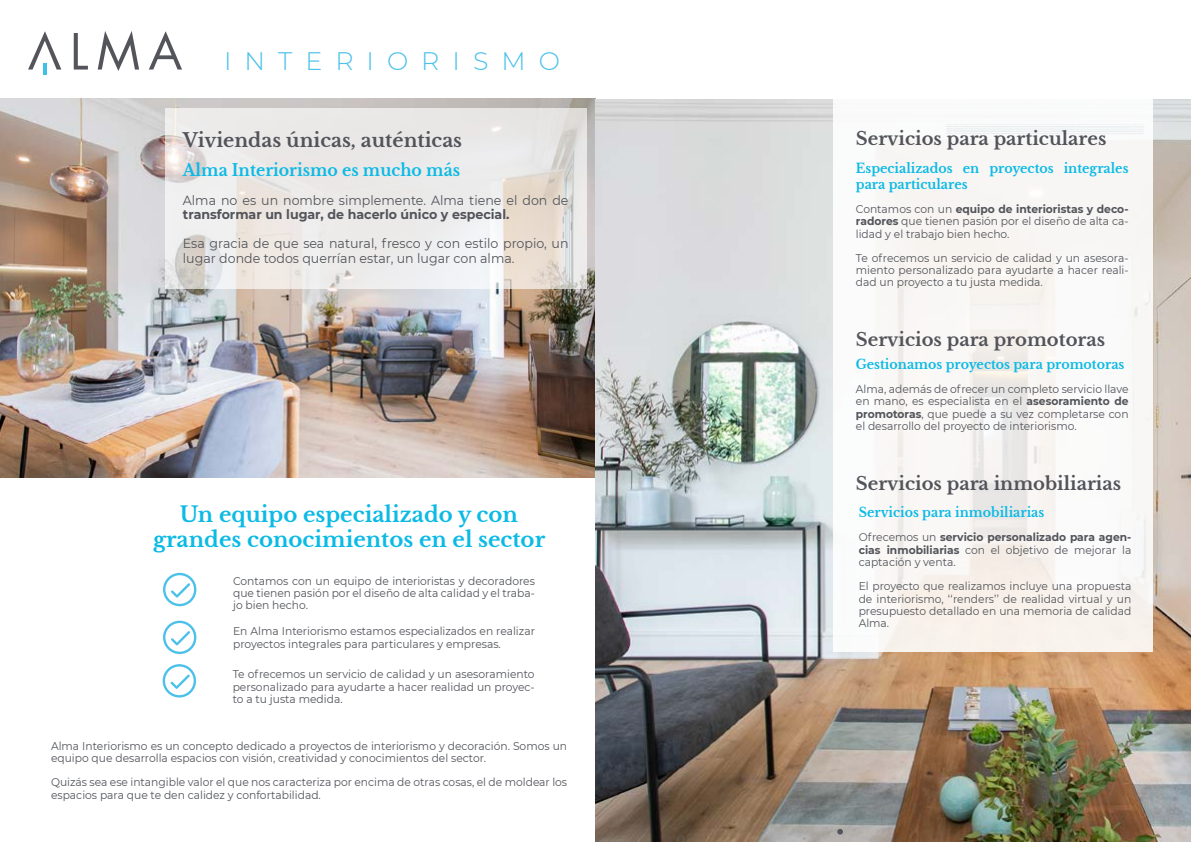
<style>
.page{position:relative;width:1191px;height:842px;background:#fff}
.page>*{position:absolute;margin:0;border:0;box-sizing:border-box;transform-origin:0 0}
.t1{font:300 25.3px "Montserrat";color:#4ac1ea}
.t2{font:700 21.2px/25.5px "Libre Baskerville";color:#0cbae5;text-align:center}
.t3{font:700 19px "Libre Baskerville";color:#52545a}
.t4{font:700 18px "Libre Baskerville";color:#52545a}
.t5{font:700 16.5px "Libre Baskerville";color:#0cbae5;scale:.95 1}
.t6{font:13.2px/14.4px "Montserrat";color:#52545a;scale:.95 1}
.t7{font:700 13.2px/15.3px "Libre Baskerville";color:#0cbae5;scale:.95 1}
.t8{font:700 13.2px "Montserrat";color:#52545a;scale:.95 1}
.t9{font:11.2px/12.2px "Montserrat";color:#52545a;text-align:justify;scale:.95 1}
.s1{font-weight:700}
</style>
<div class="page">
<img style="left:0;top:99px;width:595px;height:379px">
<svg style="left:163px;top:573px;width:33px;height:33px"></svg>
<svg style="left:163px;top:621px;width:33px;height:33px"></svg>
<svg style="left:163px;top:664px;width:33px;height:33px"></svg>
<svg style="left:165px;top:108px;width:421px;height:180px;background:#eae7e5"></svg>
<img style="left:595px;top:99px;width:596px;height:743px">
<svg style="left:833px;top:99px;width:319px;height:553px;fill:#f9f7f5"></svg>
<svg style="left:837px;top:829px;width:6px;height:5px"></svg>
<svg style="left:28px;top:31px;width:154px;height:40px"></svg>
<hr style="left:43px;top:63px;width:4px;height:12px;background:#40c1e9">
<h1 class="t1" style="left:224px;top:44px;width:337px">I N T E R I O R I S M O</h1>
<h3 class="t3" style="left:183px;top:128px;width:281px">Viviendas únicas, auténticas</h3>
<h3 class="t5" style="left:183px;top:160px;width:293px">Alma Interiorismo es mucho más</h3>
<p class="t6" style="left:183px;top:193px;width:407px">Alma no es un nombre simplemente. Alma tiene el don de</p>
<p class="t8" style="left:183px;top:205px;width:345px">transformar un lugar, de hacerlo único y especial.</p>
<p class="t6" style="left:183px;top:236px;width:407px">Esa gracia de que sea natural, fresco y con estilo propio, un lugar donde todos querrían estar, un lugar con alma.</p>
<h2 class="t2" style="left:153px;top:501px;width:394px">Un equipo especializado y con grandes conocimientos en el sector</h2>
<p class="t9" style="left:233px;top:574px;width:319px">Contamos con un equipo de interioristas y decoradores que tienen pasión por el diseño de alta calidad y el traba&shy;jo bien hecho.</p>
<p class="t9" style="left:233px;top:625px;width:319px">En Alma Interiorismo estamos especializados en realizar proyectos integrales para particulares y empresas.</p>
<p class="t9" style="left:233px;top:668px;width:319px">Te ofrecemos un servicio de calidad y un asesoramiento personalizado para ayudarte a hacer realidad un proyec&shy;to a tu justa medida.</p>
<p class="t9" style="left:51px;top:739px;width:545px">Alma Interiorismo es un concepto dedicado a proyectos de interiorismo y decoración. Somos un equipo que desarrolla espacios con visión, creatividad y conocimientos del sector.</p>
<p class="t9" style="left:51px;top:776px;width:545px">Quizás sea ese intangible valor el que nos caracteriza por encima de otras cosas, el de moldear los espacios para que te den calidez y confortabilidad.</p>
<h3 class="t4" style="left:856px;top:128px;width:252px">Servicios para particulares</h3>
<p class="t7" style="left:856px;top:161px;width:288px">Especializados en proyectos integrales para particulares</p>
<p class="t9" style="left:856px;top:203px;width:288px">Contamos con un <span class="s1">equipo de interioristas y deco&shy;radores</span> que tienen pasión por el diseño de alta ca&shy;lidad y el trabajo bien hecho.</p>
<p class="t9" style="left:856px;top:251px;width:288px">Te ofrecemos un servicio de calidad y un asesora&shy;miento personalizado para ayudarte a hacer reali&shy;dad un proyecto a tu justa medida.</p>
<h3 class="t4" style="left:856px;top:329px;width:251px">Servicios para promotoras</h3>
<p class="t7" style="left:856px;top:356px;width:284px">Gestionamos proyectos para promotoras</p>
<p class="t9" style="left:856px;top:383px;width:288px">Alma, además de ofrecer un completo servicio llave en mano, es especialista en el <span class="s1">asesoramiento de promotoras</span>, que puede a su vez completarse con el desarrollo del proyecto de interiorismo.</p>
<h3 class="t4" style="left:856px;top:473px;width:267px">Servicios para inmobiliarias</h3>
<p class="t7" style="left:858px;top:504px;width:197px">Servicios para inmobiliarias</p>
<p class="t9" style="left:858px;top:531px;width:288px">Ofrecemos un <span class="s1">servicio personalizado para agen&shy;cias inmobiliarias</span> con el objetivo de mejorar la captación y venta.</p>
<p class="t9" style="left:858px;top:580px;width:288px">El proyecto que realizamos incluye una propuesta de interiorismo, ‘‘renders’’ de realidad virtual y un presupuesto detallado en una memoria de calidad Alma.</p>
</div>
